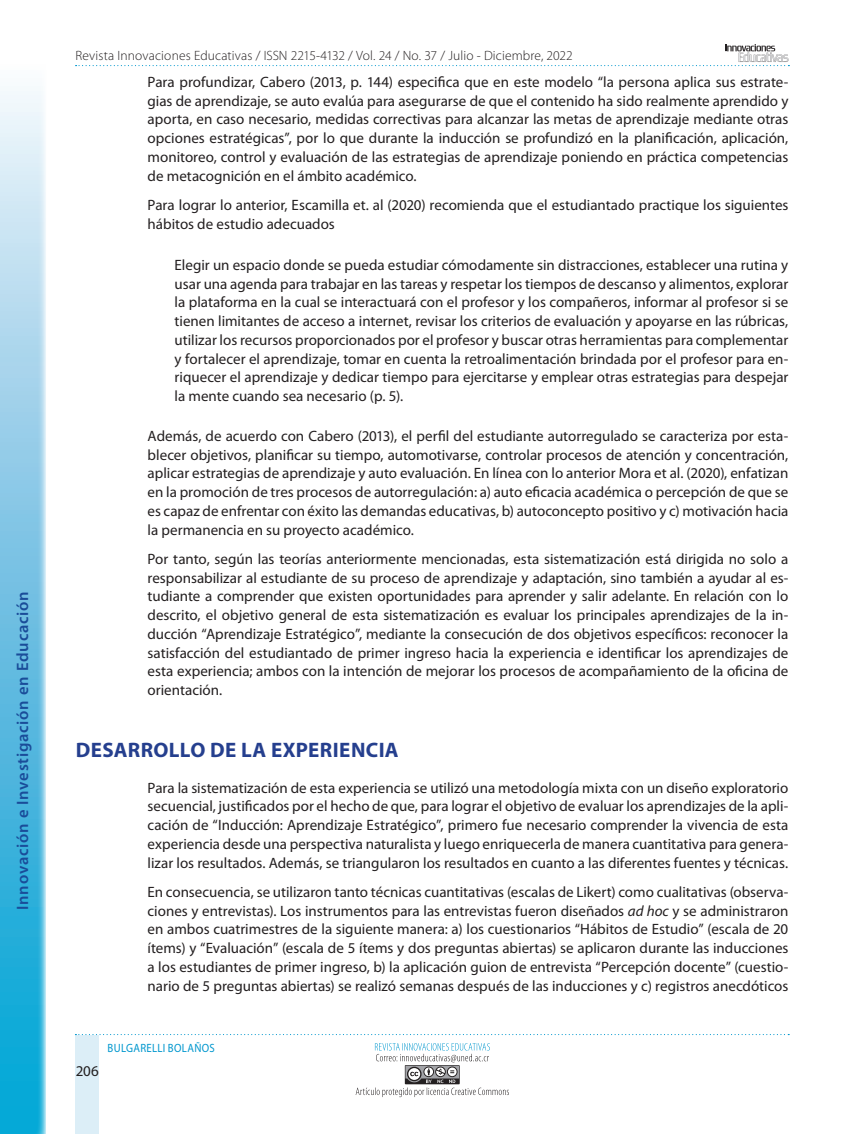
<style>
.page{position:relative;width:864px;height:1134px;background:#fff}
.page>*{position:absolute;margin:0;border:0;box-sizing:border-box;transform-origin:0 0}
.t1{font:700 21px "Myriad Pro";letter-spacing:.02em;color:#253f8e}
.t2{font:600 16.5px "Myriad Pro";letter-spacing:.045em;color:#1a4c99}
.t3{font:15px/18.8px "Myriad Pro";color:#231f20;text-align:justify}
.t4{font:300 13.5px "Myriad Pro";letter-spacing:.01em;color:#231f20}
.t5{font:12px "Myriad Pro";letter-spacing:.025em;color:#0097ce;scale:.9 1}
.s1{font-style:italic}
</style>
<div class="page">
<svg style="left:76px;top:44px;width:713px;height:22px"></svg>
<div style="left:76px;top:1035px;width:23px;height:99px;background:#dceef7"></div>
<svg style="left:75px;top:1034px;width:714px;height:1px"></svg>
<svg style="left:356px;top:1043px;width:153px;height:54px"></svg>
<svg style="left:0;top:91px;width:46px;height:1043px;background:#78c7e5"></svg>
<p class="t2" style="left:13px;top:910px;width:320px;rotate:-90deg">Innovación e Investigación en Educación</p>
<p class="t4" style="left:76px;top:48px;width:499px">Revista Innovaciones Educativas / ISSN 2215-4132 / Vol. 24 / No. 37 / Julio - Diciembre, 2022</p>
<p class="t3" style="left:148px;top:73px;width:642px">Para profundizar, Cabero (2013, p. 144) especifica que en este modelo “la persona aplica sus estrate&shy;gias de aprendizaje, se auto evalúa para asegurarse de que el contenido ha sido realmente aprendido y aporta, en caso necesario, medidas correctivas para alcanzar las metas de aprendizaje mediante otras opciones estratégicas”, por lo que durante la inducción se profundizó en la planificación, aplicación, monitoreo, control y evaluación de las estrategias de aprendizaje poniendo en práctica competencias de metacognición en el ámbito académico.</p>
<p class="t3" style="left:148px;top:196px;width:642px">Para lograr lo anterior, Escamilla et. al (2020) recomienda que el estudiantado practique los siguientes hábitos de estudio adecuados</p>
<p class="t3" style="left:175px;top:256px;width:615px">Elegir un espacio donde se pueda estudiar cómodamente sin distracciones, establecer una rutina y usar una agenda para trabajar en las tareas y respetar los tiempos de descanso y alimentos, explorar la plataforma en la cual se interactuará con el profesor y los compañeros, informar al profesor si se tienen limitantes de acceso a internet, revisar los criterios de evaluación y apoyarse en las rúbricas, utilizar los recursos proporcionados por el profesor y buscar otras herramientas para complementar y fortalecer el aprendizaje, tomar en cuenta la retroalimentación brindada por el profesor para en&shy;riquecer el aprendizaje y dedicar tiempo para ejercitarse y emplear otras estrategias para despejar la mente cuando sea necesario (p. 5).</p>
<p class="t3" style="left:148px;top:427px;width:642px">Además, de acuerdo con Cabero (2013), el perfil del estudiante autorregulado se caracteriza por esta&shy;blecer objetivos, planificar su tiempo, automotivarse, controlar procesos de atención y concentración, aplicar estrategias de aprendizaje y auto evaluación. En línea con lo anterior Mora et al. (2020), enfatizan en la promoción de tres procesos de autorregulación: a) auto eficacia académica o percepción de que se es capaz de enfrentar con éxito las demandas educativas, b) autoconcepto positivo y c) motivación hacia la permanencia en su proyecto académico.</p>
<p class="t3" style="left:148px;top:550px;width:642px">Por tanto, según las teorías anteriormente mencionadas, esta sistematización está dirigida no solo a responsabilizar al estudiante de su proceso de aprendizaje y adaptación, sino también a ayudar al es&shy;tudiante a comprender que existen oportunidades para aprender y salir adelante. En relación con lo descrito, el objetivo general de esta sistematización es evaluar los principales aprendizajes de la in&shy;ducción “Aprendizaje Estratégico”, mediante la consecución de dos objetivos específicos: reconocer la satisfacción del estudiantado de primer ingreso hacia la experiencia e identificar los aprendizajes de esta experiencia; ambos con la intención de mejorar los procesos de acompañamiento de la oficina de orientación.</p>
<h1 class="t1" style="left:76px;top:738px;width:324px">DESARROLLO DE LA EXPERIENCIA</h1>
<p class="t3" style="left:148px;top:778px;width:642px">Para la sistematización de esta experiencia se utilizó una metodología mixta con un diseño exploratorio secuencial, justificados por el hecho de que, para lograr el objetivo de evaluar los aprendizajes de la apli&shy;cación de “Inducción: Aprendizaje Estratégico”, primero fue necesario comprender la vivencia de esta experiencia desde una perspectiva naturalista y luego enriquecerla de manera cuantitativa para genera&shy;lizar los resultados. Además, se triangularon los resultados en cuanto a las diferentes fuentes y técnicas.</p>
<p class="t3" style="left:148px;top:883px;width:642px">En consecuencia, se utilizaron tanto técnicas cuantitativas (escalas de Likert) como cualitativas (observa&shy;ciones y entrevistas). Los instrumentos para las entrevistas fueron diseñados <span class="s1">ad hoc</span> y se administraron en ambos cuatrimestres de la siguiente manera: a) los cuestionarios “Hábitos de Estudio” (escala de 20 ítems) y “Evaluación” (escala de 5 ítems y dos preguntas abiertas) se aplicaron durante las inducciones a los estudiantes de primer ingreso, b) la aplicación guion de entrevista “Percepción docente” (cuestio&shy;nario de 5 preguntas abiertas) se realizó semanas después de las inducciones y c) registros anecdóticos</p>
<p class="t3" style="left:76px;top:1062px;width:25px">206</p>
<p class="t5" style="left:108px;top:1041px;width:121px">BULGARELLI BOLAÑOS</p>
</div>
